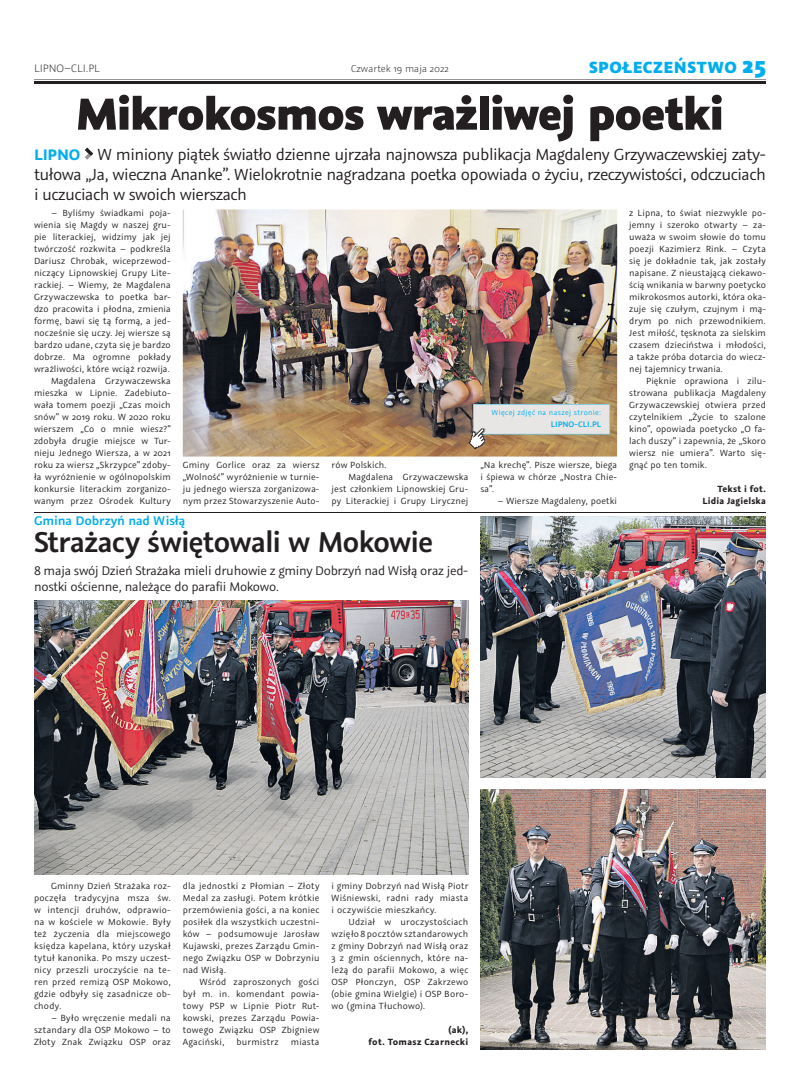
<style>
.page{position:relative;width:800px;height:1078px;background:#fff}
.page>*{position:absolute;margin:0;border:0;box-sizing:border-box;transform-origin:0 0}
.t1{font:800 50px "Graublau Sans";letter-spacing:-.03em;color:#231f20}
.t2{font:600 32px "Graublau Sans";letter-spacing:-.03em;color:#231f20}
.t3{font:18px/20px "Graublau Sans";letter-spacing:-.03em;color:#231f20;text-align:justify}
.t4{font:800 18px "Graublau Sans";letter-spacing:.03em;color:#00aeef}
.t5{font:14px/16px "Graublau Sans";letter-spacing:-.02em;color:#231f20}
.t6{font:600 14px "Graublau Sans";letter-spacing:-.01em;color:#00aeef}
.t7{font:300 12px "Graublau Sans";color:#231f20}
.t8{font:300 11px "Graublau Sans";color:#231f20}
.t9{font:10px/12px "Graublau Sans";letter-spacing:.01em;color:#231f20;text-align:justify}
.t10{font:700 10px/12px "Graublau Sans";letter-spacing:.02em;color:#231f20;text-align:right}
.t11{font:600 8.9px "Graublau Sans";color:#00aeef}
.t12{font:8.1px "Graublau Sans";letter-spacing:.04em;color:#00aeef}
.s1{font-size:26px}
.s2{font-weight:700;font-size:17px;color:#00aeef}
</style>
<div class="page">
<hr style="left:34px;top:79px;width:731px;height:1px;background:#939598">
<hr style="left:34px;top:81px;width:731px;height:2px;background:#231f20">
<svg style="left:85px;top:147px;width:8px;height:13px"></svg>
<img style="left:183px;top:209px;width:434px;height:247px">
<svg style="left:468px;top:404px;width:142px;height:45px;background:#cdc4b5"></svg>
<hr style="left:34px;top:512px;width:731px;height:1px;background:#231f20">
<img style="left:480px;top:789px;width:285px;height:260px">
<img style="left:480px;top:516px;width:285px;height:260px">
<img style="left:34px;top:600px;width:434px;height:274px">
<p class="t7" style="left:34px;top:61px;width:67px">LIPNO–CLI.PL</p>
<p class="t8" style="left:351px;top:62px;width:99px">Czwartek 19 maja 2022</p>
<h3 class="t4" style="left:589px;top:55px;width:179px">SPOŁECZEŃSTWO <span class="s1">25</span></h3>
<h1 class="t1" style="left:76px;top:80px;width:649px">Mikrokosmos wrażliwej poetki</h1>
<p class="t3" style="left:34px;top:144px;width:733px"><span class="s2">LIPNO</span> W miniony piątek światło dzienne ujrzała najnowsza publikacja Magdaleny Grzywaczewskiej zaty&shy;tułowa „Ja, wieczna Ananke”. Wielokrotnie nagradzana poetka opowiada o życiu, rzeczywistości, odczuciach i uczuciach w swoich wierszach</p>
<p class="t9" style="left:34px;top:207px;width:138px;text-align:right">– Byliśmy świadkami poja&shy;wienia się Magdy w naszej gru&shy;pie literackiej, widzimy jak jej twórczość rozkwita – podkreśla<br>Dariusz Chrobak, wiceprzewod&shy;niczący Lipnowskiej Grupy Lite&shy;rackiej. – Wiemy, że Magdalena<br>Grzywaczewska to poetka bar&shy;dzo pracowita i płodna, zmienia formę, bawi się tą formą, a jed&shy;nocześnie się uczy. Jej wiersze są bardzo udane, czyta się je bardzo dobrze. Ma ogromne pokłady wrażliwości, które wciąż rozwija.<br>Magdalena Grzywaczewska mieszka w Lipnie. Zadebiuto&shy;wała tomem poezji „Czas moich snów” w 2019 roku. W 2020 roku wierszem „Co o mnie wiesz?” zdobyła drugie miejsce w Tur&shy;nieju Jednego Wiersza, a w 2021 roku za wiersz „Skrzypce” zdoby&shy;ła wyróżnienie w ogólnopolskim konkursie literackim zorganizo&shy;wanym przez Ośrodek Kultury</p>
<p class="t9" style="left:183px;top:459px;width:138px">Gminy Gorlice oraz za wiersz „Wolność” wyróżnienie w turnie&shy;ju jednego wiersza zorganizowa&shy;nym przez Stowarzyszenie Auto-</p>
<p class="t9" style="left:331px;top:459px;width:56px">rów Polskich.</p>
<p class="t9" style="left:348px;top:471px;width:121px">Magdalena Grzywaczewska</p>
<p class="t9" style="left:331px;top:483px;width:138px">jest członkiem Lipnowskiej Gru-</p>
<p class="t9" style="left:331px;top:495px;width:138px">py Literackiej i Grupy Lirycznej</p>
<h3 class="t6" style="left:34px;top:511px;width:153px">Gmina Dobrzyń nad Wisłą</h3>
<h2 class="t2" style="left:34px;top:522px;width:401px">Strażacy świętowali w Mokowie</h2>
<h3 class="t5" style="left:34px;top:562px;width:435px">8 maja swój Dzień Strażaka mieli druhowie z gminy Dobrzyń nad Wisłą oraz jed&shy;nostki ościenne, należące do parafii Mokowo.</h3>
<p class="t12" style="left:492px;top:407px;width:111px">Więcej zdjęć na naszej stronie:</p>
<p class="t11" style="left:550px;top:418px;width:52px">LIPNO-CLI.PL</p>
<p class="t9" style="left:480px;top:459px;width:138px">„Na krechę”. Pisze wiersze, biega i śpiewa w chórze „Nostra Chie&shy;sa”.</p>
<p class="t9" style="left:497px;top:495px;width:121px">– Wiersze Magdaleny, poetki</p>
<p class="t9" style="left:629px;top:207px;width:138px">z Lipna, to świat niezwykle po&shy;jemny i szeroko otwarty – za&shy;uważa w swoim słowie do tomu poezji Kazimierz Rink. – Czyta się je dokładnie tak, jak zostały napisane. Z nieustającą ciekawo&shy;ścią wnikania w barwny poetycko mikrokosmos autorki, która oka&shy;zuje się czułym, czujnym i mą&shy;drym po nich przewodnikiem.<br>Jest miłość, tęsknota za sielskim czasem dzieciństwa i młodości, a także próba dotarcia do wiecz&shy;nej tajemnicy trwania.</p>
<p class="t9" style="left:629px;top:375px;width:138px;text-indent:17px">Pięknie oprawiona i zilu&shy;strowana publikacja Magdaleny Grzywaczewskiej otwiera przed czytelnikiem „Życie to szalone kino”, opowiada poetycko „O fa&shy;lach duszy” i zapewnia, że „Skoro wiersz nie umiera”. Warto się&shy;gnąć po ten tomik.</p>
<p class="t10" style="left:702px;top:483px;width:65px">Tekst i fot.<br>Lidia Jagielska</p>
<p class="t9" style="left:34px;top:879px;width:138px;text-indent:17px">Gminny Dzień Strażaka roz&shy;poczęła tradycyjna msza św. w intencji druhów, odprawio&shy;na w kościele w Mokowie. Były też życzenia dla miejscowego księdza kapelana, który uzyskał tytuł kanonika. Po mszy uczest&shy;nicy przeszli uroczyście na te&shy;ren przed remizą OSP Mokowo, gdzie odbyły się zasadnicze ob&shy;chody.</p>
<p class="t9" style="left:34px;top:1011px;width:138px;text-indent:17px">– Było wręczenie medali na sztandary dla OSP Mokowo – to Złoty Znak Związku OSP oraz</p>
<p class="t9" style="left:183px;top:879px;width:138px">dla jednostki z Płomian – Złoty Medal za zasługi. Potem krótkie przemówienia gości, a na koniec posiłek dla wszystkich uczestni&shy;ków – podsumowuje Jarosław Kujawski, prezes Zarządu Gmin&shy;nego Związku OSP w Dobrzyniu nad Wisłą.</p>
<p class="t9" style="left:183px;top:975px;width:138px;text-indent:17px">Wśród zaproszonych gości był m. in. komendant powia&shy;towy PSP w Lipnie Piotr Rut&shy;kowski, prezes Zarządu Powia&shy;towego Związku OSP Zbigniew Agaciński, burmistrz miasta</p>
<p class="t9" style="left:331px;top:879px;width:138px">i gminy Dobrzyń nad Wisłą Piotr Wiśniewski, radni rady miasta i oczywiście mieszkańcy.</p>
<p class="t9" style="left:331px;top:915px;width:138px;text-indent:17px">Udział w uroczystościach wzięło 8 pocztów sztandarowych z gminy Dobrzyń nad Wisłą oraz 3 z gmin ościennych, które na&shy;leżą do parafii Mokowo, a więc OSP Płonczyn, OSP Zakrzewo (obie gmina Wielgie) i OSP Boro&shy;wo (gmina Tłuchowo).</p>
<p class="t10" style="left:368px;top:1023px;width:101px">(ak),<br>fot. Tomasz Czarnecki</p>
</div>
